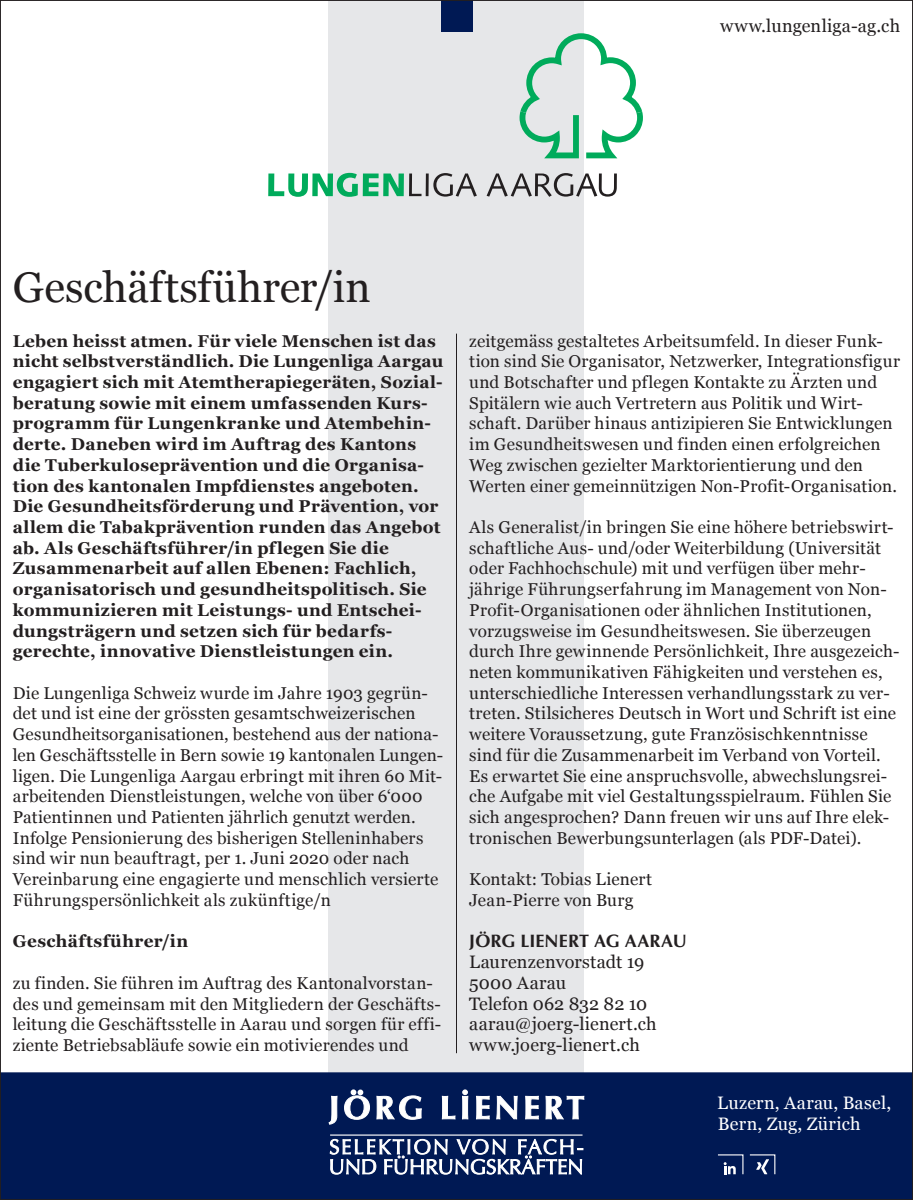
<style>
.page{position:relative;width:913px;height:1200px;background:#fff}
.page>*{position:absolute;margin:0;border:0;box-sizing:border-box;transform-origin:0 0}
.t1{font:42.75px "Georgia";letter-spacing:.005em;color:#231f20}
.t2{font:18px/20.7px "Georgia";letter-spacing:.005em;color:#231f20}
.t3{font:18px/21.4px "Georgia";letter-spacing:.015em;color:#fff}
.t4{font:700 18px "Optima";letter-spacing:.005em;color:#231f20}
.t5{font:17.1px/20.7px "Georgia";letter-spacing:.01em;color:#231f20}
.t6{font:700 17.1px/20.7px "Georgia";letter-spacing:.02em;color:#231f20}
</style>
<div class="page">
<div style="left:328px;top:0;width:256px;height:1199px;background:#e6e7e9"></div>
<div style="left:440px;top:0;width:32px;height:32px;background:#001954"></div>
<div style="left:2px;top:1072px;width:908px;height:125px;background:#001954"></div>
<svg style="left:328px;top:1095px;width:9px;height:29px"></svg>
<svg style="left:376px;top:1095px;width:46px;height:24px"></svg>
<svg style="left:441px;top:1095px;width:14px;height:24px"></svg>
<svg style="left:476px;top:1095px;width:13px;height:24px"></svg>
<svg style="left:496px;top:1095px;width:21px;height:24px"></svg>
<svg style="left:525px;top:1095px;width:13px;height:24px"></svg>
<svg style="left:545px;top:1095px;width:39px;height:24px"></svg>
<svg style="left:329px;top:1138px;width:254px;height:36px;background:#4f6089"></svg>
<hr style="left:330px;top:1134px;width:252px;height:1px;background:#fff">
<svg style="left:461px;top:1089px;width:7px;height:30px"></svg>
<svg style="left:344px;top:1089px;width:26px;height:30px"></svg>
<hr style="left:456px;top:333px;width:1px;height:719px;background:#231f20">
<svg style="left:716px;top:1153px;width:59px;height:21px"></svg>
<svg style="left:268px;top:173px;width:135px;height:24px"></svg>
<svg style="left:409px;top:173px;width:12px;height:23px"></svg>
<hr style="left:425px;top:173px;width:3px;height:23px;background:#231f20">
<svg style="left:433px;top:173px;width:43px;height:23px"></svg>
<svg style="left:486px;top:173px;width:130px;height:24px"></svg>
<svg style="left:519px;top:33px;width:123px;height:125px"></svg>
<p class="t2" style="left:719px;top:15px;width:181px">www.lungenliga-ag.ch</p>
<p class="t1" style="left:13px;top:256px;width:359px">Geschäftsführer/in</p>
<p class="t6" style="left:13px;top:329px;width:432px">Leben heisst atmen. Für viele Menschen ist das nicht selbstverständlich. Die Lungenliga Aargau engagiert sich mit Atemtherapiegeräten, Sozial&shy;beratung sowie mit einem umfassenden Kurs&shy;programm für Lungenkranke und Atembehin&shy;derte. Daneben wird im Auftrag des Kantons die Tuberkuloseprävention und die Organisa&shy;tion des kantonalen Impfdienstes angeboten.<br>Die Gesundheitsförderung und Prävention, vor allem die Tabakprävention runden das Angebot ab. Als Geschäftsführer/in pflegen Sie die Zusammenarbeit auf allen Ebenen: Fachlich, organisatorisch und gesundheitspolitisch. Sie kommunizieren mit Leistungs- und Entschei&shy;dungsträgern und setzen sich für bedarfs&shy;gerechte, innovative Dienstleistungen ein.</p>
<p class="t5" style="left:13px;top:681px;width:430px">Die Lungenliga Schweiz wurde im Jahre 1903 gegrün&shy;det und ist eine der grössten gesamtschweizerischen Gesundheitsorganisationen, bestehend aus der nationa&shy;len Geschäftsstelle in Bern sowie 19 kantonalen Lungen&shy;ligen. Die Lungenliga Aargau erbringt mit ihren 60 Mit&shy;arbeitenden Dienstleistungen, welche von über 6‘000<br>Patientinnen und Patienten jährlich genutzt werden.<br>Infolge Pensionierung des bisherigen Stelleninhabers sind wir nun beauftragt, per 1. Juni 2020 oder nach Vereinbarung eine engagierte und menschlich versierte Führungspersönlichkeit als zukünftige/n</p>
<p class="t6" style="left:13px;top:929px;width:177px">Geschäftsführer/in</p>
<p class="t5" style="left:13px;top:971px;width:430px">zu finden. Sie führen im Auftrag des Kantonalvorstan&shy;des und gemeinsam mit den Mitgliedern der Geschäfts&shy;leitung die Geschäftsstelle in Aarau und sorgen für effi&shy;ziente Betriebsabläufe sowie ein motivierendes und</p>
<p class="t5" style="left:469px;top:329px;width:415px">zeitgemäss gestaltetes Arbeitsumfeld. In dieser Funk-</p>
<p class="t5" style="left:469px;top:350px;width:432px">tion sind Sie Organisator, Netzwerker, Integrationsfigur und Botschafter und pflegen Kontakte zu Ärzten und Spitälern wie auch Vertretern aus Politik und Wirt&shy;schaft. Darüber hinaus antizipieren Sie Entwicklungen im Gesundheitswesen und finden einen erfolgreichen Weg zwischen gezielter Marktorientierung und den Werten einer gemeinnützigen Non-Profit-Organisation.</p>
<p class="t5" style="left:469px;top:516px;width:432px">Als Generalist/in bringen Sie eine höhere betriebswirt&shy;schaftliche Aus- und/oder Weiterbildung (Universität oder Fachhochschule) mit und verfügen über mehr&shy;jährige Führungserfahrung im Management von Non-Profit-Organisationen oder ähnlichen Institutionen, vorzugsweise im Gesundheitswesen. Sie überzeugen durch Ihre gewinnende Persönlichkeit, Ihre ausgezeich&shy;neten kommunikativen Fähigkeiten und verstehen es, unterschiedliche Interessen verhandlungsstark zu ver&shy;treten. Stilsicheres Deutsch in Wort und Schrift ist eine weitere Voraussetzung, gute Französischkenntnisse sind für die Zusammenarbeit im Verband von Vorteil.<br>Es erwartet Sie eine anspruchsvolle, abwechslungsrei&shy;che Aufgabe mit viel Gestaltungsspielraum. Fühlen Sie sich angesprochen? Dann freuen wir uns auf Ihre elek&shy;tronischen Bewerbungsunterlagen (als PDF-Datei).</p>
<p class="t5" style="left:469px;top:868px;width:184px">Kontakt: Tobias Lienert</p>
<p class="t5" style="left:469px;top:888px;width:166px">Jean-Pierre von Burg</p>
<p class="t4" style="left:469px;top:930px;width:219px">JÖRG LIENERT AG AARAU</p>
<p class="t2" style="left:469px;top:950px;width:176px">Laurenzenvorstadt 19</p>
<p class="t2" style="left:469px;top:971px;width:98px">5000 Aarau</p>
<p class="t2" style="left:469px;top:991px;width:179px">Telefon 062 832 82 10</p>
<p class="t2" style="left:469px;top:1012px;width:189px">aarau@joerg-lienert.ch www.joerg-lienert.ch</p>
<p class="t3" style="left:717px;top:1090px;width:175px">Luzern, Aarau, Basel,<br>Bern, Zug, Zürich</p>
</div>
